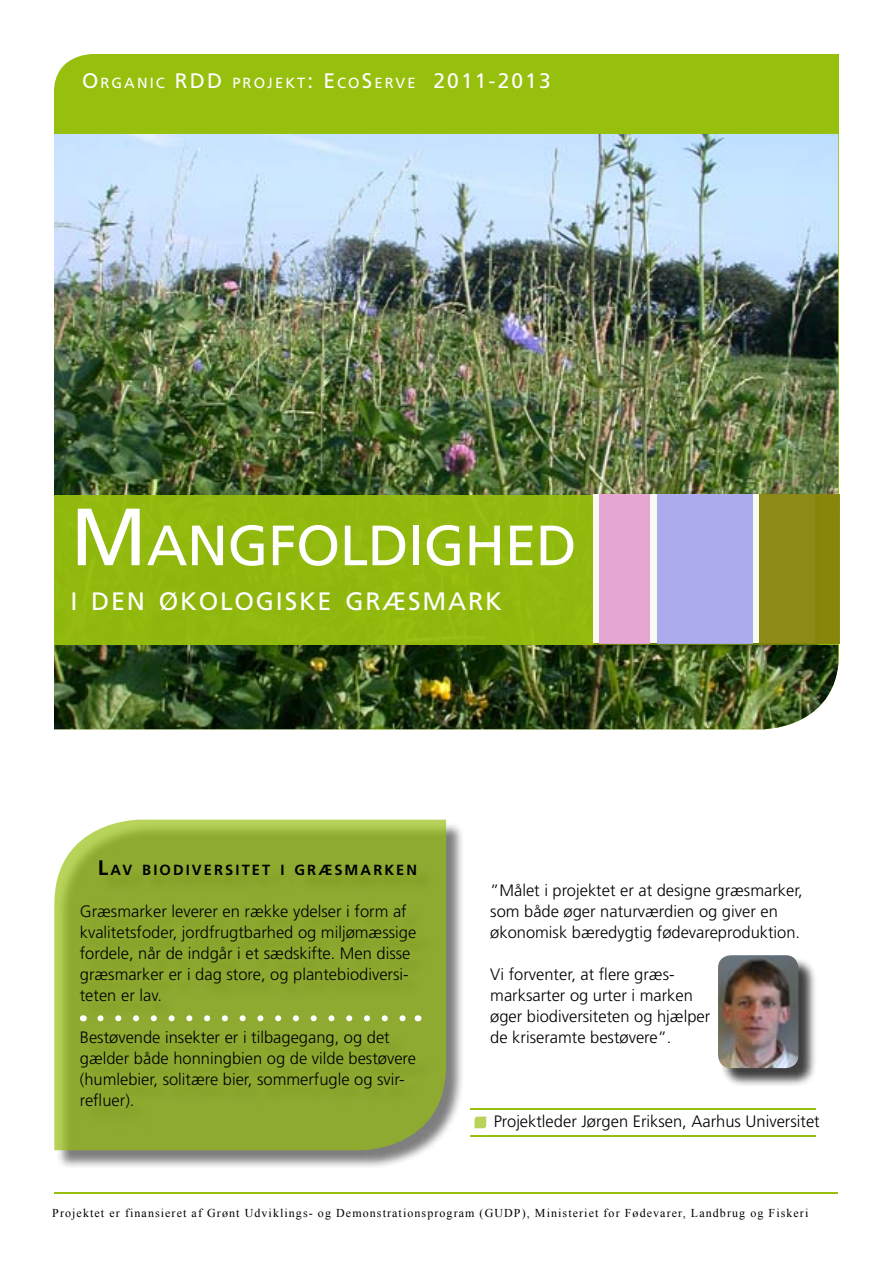
<style>
.page{position:relative;width:893px;height:1263px;background:#fff}
.page>*{position:absolute;margin:0;border:0;box-sizing:border-box;transform-origin:0 0}
.t1{font:56.7px "Frutiger";letter-spacing:-.005em;color:#fff}
.t2{font:25.2px "Frutiger";letter-spacing:.07em;color:#fff}
.t3{font:300 16.5px/21px "Frutiger";color:#000}
.t4{font:14.7px "Frutiger LT Std";letter-spacing:.145em;color:#fff}
.t5{font:700 14.7px "Frutiger";letter-spacing:.145em;color:#000}
.t6{font:12px "Times New Roman";letter-spacing:.09em;color:#000}
.s1{font-size:21px}
.s2{font-size:81px}
</style>
<div class="page">
<img style="left:54px;top:135px;width:784px;height:594px">
<div style="left:57px;top:822px;width:408px;height:347px;background:#000;opacity:.75"></div>
<svg style="left:54px;top:820px;width:392px;height:330px;background:#90ab35"></svg>
<div style="left:54px;top:54px;width:785px;height:81px;background:#97bf0d"></div>
<div style="left:54px;top:495px;width:785px;height:150px;background:#97bf0d"></div>
<div style="left:593px;top:494px;width:229px;height:156px;background:#000;opacity:.36"></div>
<div style="left:594px;top:495px;width:221px;height:148px;background:#f9fbf2"></div>
<div style="left:600px;top:495px;width:50px;height:149px;background:#e6a2d3"></div>
<div style="left:657px;top:495px;width:96px;height:149px;background:#a8a7ed"></div>
<div style="left:759px;top:495px;width:80px;height:149px;background:#8e8a17"></div>
<hr style="left:54px;top:1193px;width:784px;height:1px;background:#97bf0d">
<hr style="left:470px;top:1108px;width:346px;height:2px;background:#97bf0d">
<hr style="left:470px;top:1135px;width:346px;height:2px;background:#97bf0d">
<svg style="left:475px;top:1116px;width:11px;height:12px"></svg>
<svg style="left:100px;top:1015px;width:309px;height:6px"></svg>
<div style="left:721px;top:958px;width:96px;height:129px;background:#000;opacity:.75"></div>
<img style="left:718px;top:955px;width:80px;height:113px">
<p class="t4" style="left:82px;top:74px;width:470px"><span class="s1">O</span>RGANIC <span class="s1">RDD</span> PROJEKT<span class="s1">: E</span> CO<span class="s1">S</span>ERVE <span class="s1">2011-2013</span></p>
<h1 class="t1" style="left:70px;top:512px;width:508px"><span class="s2">M</span>ANGFOLDIGHED</h1>
<h2 class="t2" style="left:70px;top:587px;width:433px">I DEN ØKOLOGISKE GRÆSMARK</h2>
<p class="t5" style="left:98px;top:861px;width:321px"><span class="s1">L</span>AV BIODIVERSITET I GRÆSMARKEN</p>
<p class="t3" style="left:80px;top:901px;width:338px">Græsmarker leverer en række ydelser i form af kvalitetsfoder, jordfrugtbarhed og miljømæssige fordele, når de indgår i et sædskifte. Men disse græsmarker er i dag store, og plantebiodiversi&shy;teten er lav.</p>
<p class="t3" style="left:80px;top:1027px;width:338px">Bestøvende insekter er i tilbagegang, og det gælder både honningbien og de vilde bestøvere (humlebier, solitære bier, sommerfugle og svir&shy;refluer).</p>
<p class="t3" style="left:490px;top:880px;width:314px">”Målet i projektet er at designe græsmarker, som både øger naturværdien og giver en økonomisk bæredygtig fødevareproduktion.</p>
<p class="t3" style="left:490px;top:964px;width:222px">Vi forventer, at flere græs&shy;marksarter og urter i marken øger biodiversiteten og hjælper de kriseramte bestøvere”.</p>
<p class="t3" style="left:494px;top:1111px;width:328px">Projektleder Jørgen Eriksen, Aarhus Universitet</p>
<p class="t6" style="left:52px;top:1205px;width:758px">Projektet er finansieret af Grønt Udviklings- og Demonstrationsprogram (GUDP), Ministeriet for Fødevarer, Landbrug og Fiskeri</p>
</div>
